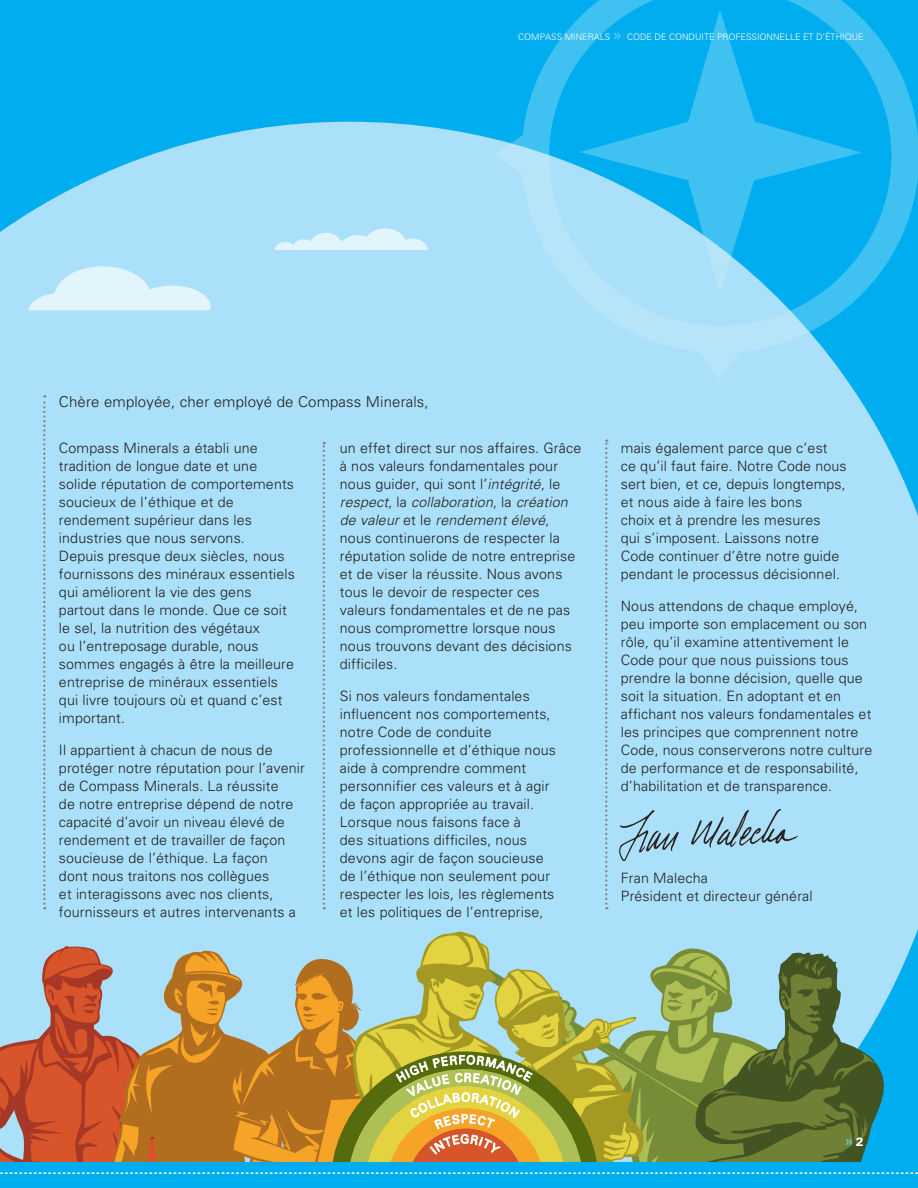
<style>
.page{position:relative;width:918px;height:1188px;background:#00aeef}
.page>*{position:absolute;margin:0;border:0;box-sizing:border-box;transform-origin:0 0}
.t1{font:300 15px "Univers 45";letter-spacing:.01em;color:#231f20}
.t2{font:expanded 15px "Univers";color:#6bcff6}
.t3{font:300 14.25px/18px "Univers 45";letter-spacing:.01em;color:#231f20}
.t4{font:300 9px "Univers 45";color:#fff}
.s1{font-family:"Univers";font-weight:400;font-stretch:expanded;font-size:15px;color:#6bcff6}
.s2{font-style:italic}
.s3{font-family:"Univers 75";font-weight:900;font-stretch:normal;font-size:12px;color:#fff}
</style>
<div class="page">
<div style="left:0;top:122px;width:918px;height:812px;background:#aae0f9"></div>
<svg style="left:274px;top:228px;width:154px;height:22px;background:#cbebfa"></svg>
<svg style="left:28px;top:266px;width:183px;height:44px;background:#cdecfa"></svg>
<svg style="left:495px;top:0;width:423px;height:380px"></svg>
<svg style="left:579px;top:10px;width:283px;height:284px"></svg>
<svg style="left:0;top:934px;width:918px;height:240px;background:#9ba277"></svg>
<svg style="left:323px;top:442px;width:2px;height:467px"></svg>
<svg style="left:43px;top:395px;width:2px;height:514px"></svg>
<svg style="left:605px;top:440px;width:2px;height:469px"></svg>
<img style="left:609px;top:807px;width:197px;height:57px">
<p class="t4" style="left:518px;top:32px;width:347px">COMPASS MINERALS <span class="s1">»</span> CODE DE CONDUITE PROFESSIONNELLE ET D’ÉTHIQUE</p>
<p class="t1" style="left:59px;top:393px;width:371px">Chère employée, cher employé de Compass Minerals,</p>
<p class="t3" style="left:59px;top:439px;width:238px">Compass Minerals a établi une tradition de longue date et une solide réputation de comportements soucieux de l’éthique et de rendement supérieur dans les industries que nous servons.<br>Depuis presque deux siècles, nous fournissons des minéraux essentiels qui améliorent la vie des gens partout dans le monde. Que ce soit le sel, la nutrition des végétaux<br>ou l’entreposage durable, nous sommes engagés à être la meilleure entreprise de minéraux essentiels qui livre toujours où et quand c’est important.</p>
<p class="t3" style="left:59px;top:740px;width:247px">Il appartient à chacun de nous de protéger notre réputation pour l’avenir de Compass Minerals. La réussite<br>de notre entreprise dépend de notre capacité d’avoir un niveau élevé de rendement et de travailler de façon soucieuse de l’éthique. La façon<br>dont nous traitons nos collègues<br>et interagissons avec nos clients, fournisseurs et autres intervenants a</p>
<p class="t3" style="left:340px;top:439px;width:243px">un effet direct sur nos affaires. Grâce à nos valeurs fondamentales pour nous guider, qui sont l’<span class="s2">intégrité</span>, le <span class="s2">respect</span>, la <span class="s2">collaboration</span>, la <span class="s2">création de valeur</span> et le <span class="s2">rendement élevé</span>, nous continuerons de respecter la réputation solide de notre entreprise et de viser la réussite. Nous avons tous le devoir de respecter ces valeurs fondamentales et de ne pas nous compromettre lorsque nous nous trouvons devant des décisions difficiles.</p>
<p class="t3" style="left:340px;top:686px;width:218px">Si nos valeurs fondamentales influencent nos comportements, notre Code de conduite professionnelle et d’éthique nous aide à comprendre comment personnifier ces valeurs et à agir de façon appropriée au travail.<br>Lorsque nous faisons face à<br>des situations difficiles, nous devons agir de façon soucieuse de l’éthique non seulement pour respecter les lois, les règlements et les politiques de l’entreprise,</p>
<p class="t3" style="left:621px;top:439px;width:227px">mais également parce que c’est<br>ce qu’il faut faire. Notre Code nous sert bien, et ce, depuis longtemps, et nous aide à faire les bons<br>choix et à prendre les mesures<br>qui s’imposent. Laissons notre<br>Code continuer d’être notre guide pendant le processus décisionnel.</p>
<p class="t3" style="left:621px;top:596px;width:253px">Nous attendons de chaque employé, peu importe son emplacement ou son rôle, qu’il examine attentivement le Code pour que nous puissions tous prendre la bonne décision, quelle que soit la situation. En adoptant et en affichant nos valeurs fondamentales et les principes que comprennent notre Code, nous conserverons notre culture de performance et de responsabilité, d’habilitation et de transparence.</p>
<p class="t3" style="left:621px;top:869px;width:193px">Fran Malecha<br>Président et directeur général</p>
<p class="t2" style="left:845px;top:1132px;width:21px">»<span class="s3">2</span></p>
</div>
